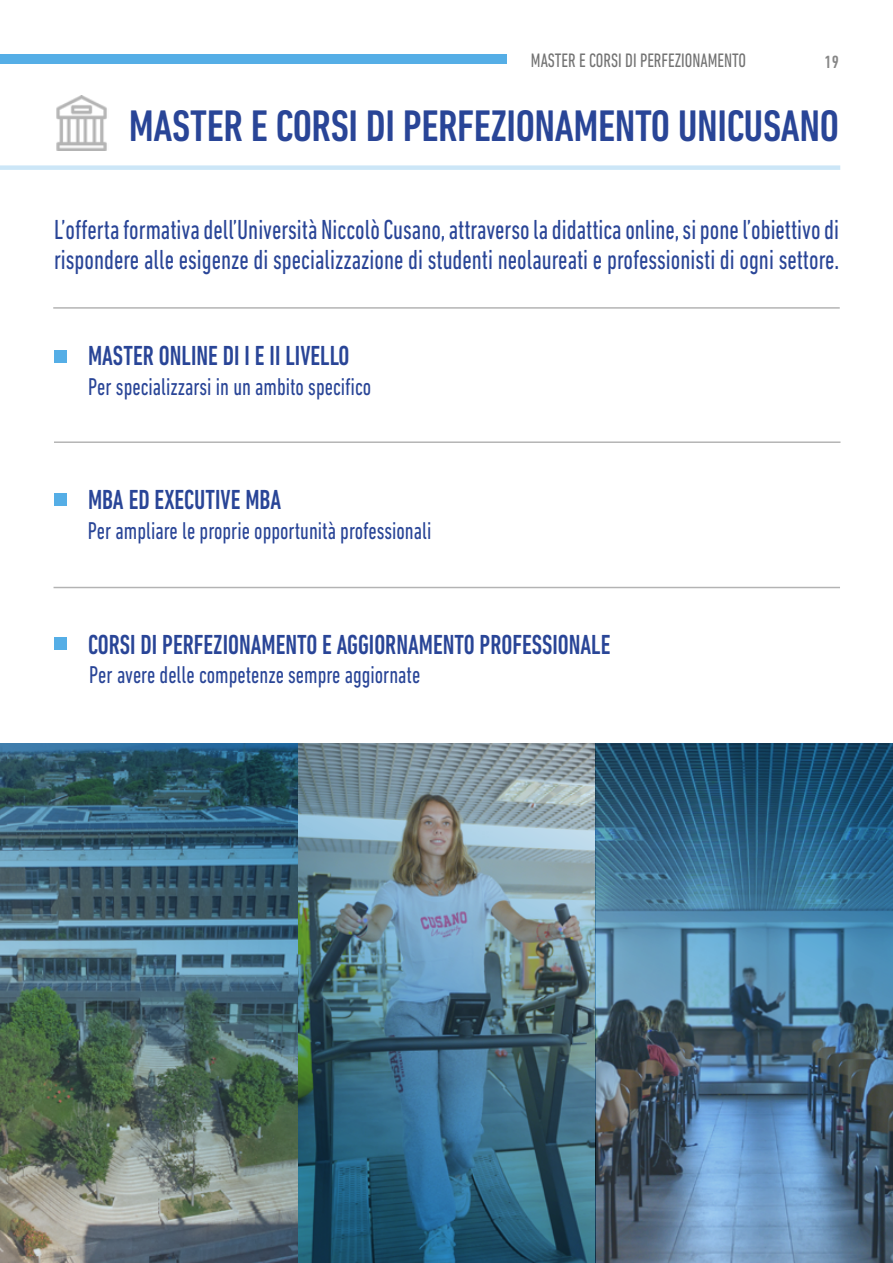
<style>
.page{position:relative;width:893px;height:1263px;background:#fff}
.page>*{position:absolute;margin:0;border:0;box-sizing:border-box;transform-origin:0 0}
.t1{font:500 condensed 45px "DIN Next LT Pro";letter-spacing:-.01em;color:#294597}
.t2{font:condensed 28.05px/30.6px "DIN Next LT Pro";color:#294597;scale:.91 1}
.t3{font:500 condensed 28.05px "DIN Next LT Pro";color:#294597;scale:.91 1}
.t4{font:condensed 24.75px "DIN Next LT Pro";color:#294597;scale:.91 1}
.t5{font:condensed 19.8px "DIN Next LT Pro";color:#737373;scale:.91 1}
.t6{font:500 condensed 18px "DIN Next LT Pro";color:#878787}
</style>
<div class="page">
<div style="left:54px;top:350px;width:13px;height:12px;background:#55aee6"></div>
<div style="left:54px;top:493px;width:13px;height:13px;background:#55aee6"></div>
<div style="left:54px;top:637px;width:13px;height:13px;background:#55aee6"></div>
<hr style="left:54px;top:441px;width:786px;height:2px;background:#000">
<hr style="left:54px;top:587px;width:786px;height:1px;background:#000">
<img style="left:56px;top:95px;width:51px;height:55px">
<hr style="left:53px;top:307px;width:787px;height:2px;background:#000">
<img style="left:298px;top:743px;width:298px;height:520px">
<img style="left:0;top:743px;width:298px;height:520px">
<img style="left:596px;top:743px;width:297px;height:520px">
<div style="left:0;top:54px;width:507px;height:10px;background:#55aee6"></div>
<svg style="left:0;top:165px;width:840px;height:5px;background:#d1e8f7"></svg>
<p class="t5" style="left:531px;top:49px;width:238px">MASTER E CORSI DI PERFEZIONAMENTO</p>
<p class="t6" style="left:825px;top:51px;width:16px">19</p>
<h1 class="t1" style="left:129px;top:101px;width:711px">MASTER E CORSI DI PERFEZIONAMENTO UNICUSANO</h1>
<p class="t2" style="left:54px;top:214px;width:864px">L’offerta formativa dell’Università Niccolò Cusano, attraverso la didattica online, si pone l’obiettivo di rispondere alle esigenze di specializzazione di studenti neolaureati e professionisti di ogni settore.</p>
<p class="t3" style="left:88px;top:340px;width:289px">MASTER ONLINE DI I E II LIVELLO</p>
<p class="t4" style="left:88px;top:372px;width:312px">Per specializzarsi in un ambito specifico</p>
<p class="t3" style="left:88px;top:484px;width:214px">MBA ED EXECUTIVE MBA</p>
<p class="t4" style="left:88px;top:516px;width:379px">Per ampliare le proprie opportunità professionali</p>
<p class="t3" style="left:88px;top:628px;width:576px">CORSI DI PERFEZIONAMENTO E AGGIORNAMENTO PROFESSIONALE</p>
<p class="t4" style="left:89px;top:661px;width:365px">Per avere delle competenze sempre aggiornate</p>
</div>
